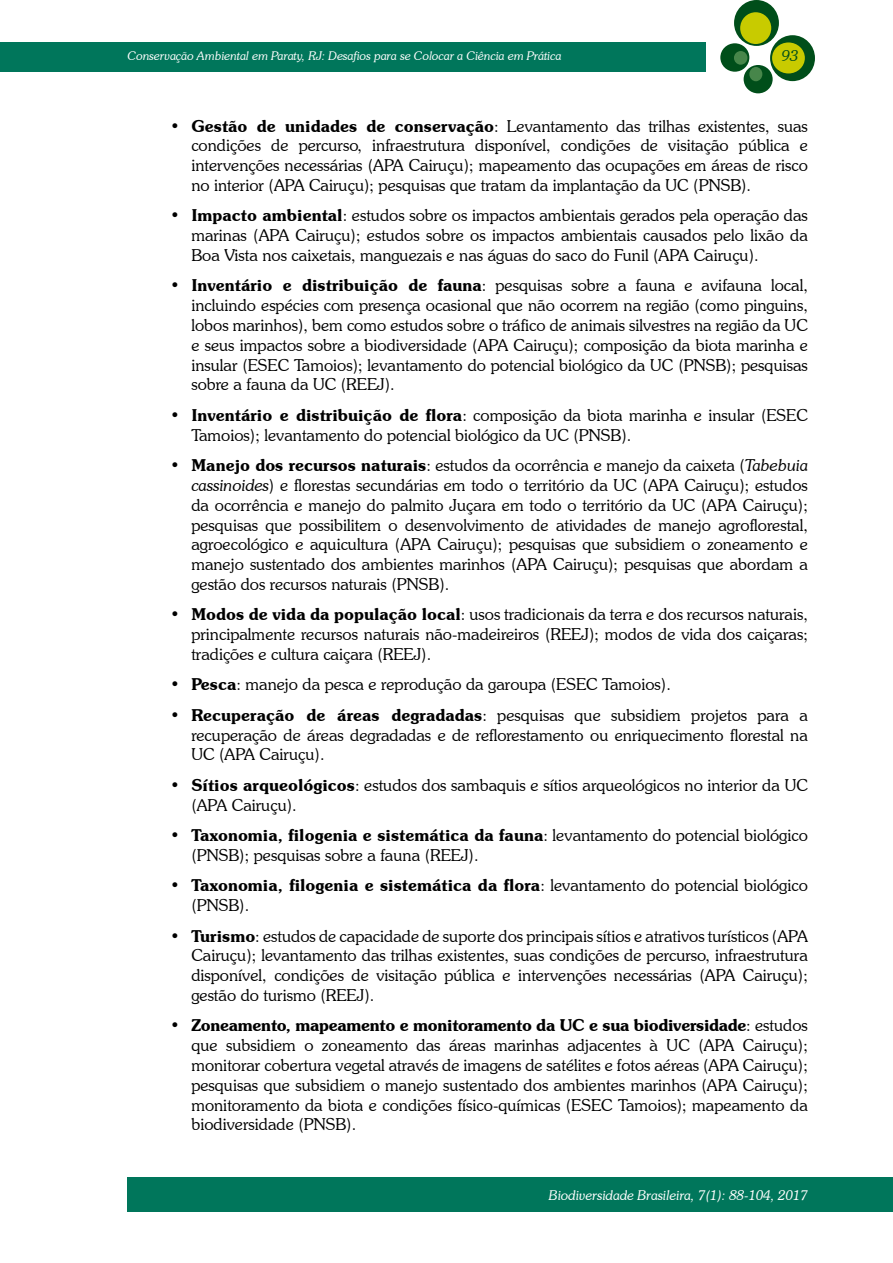
<style>
.page{position:relative;width:893px;height:1263px;background:#fff}
.page>*{position:absolute;margin:0;border:0;box-sizing:border-box;transform-origin:0 0}
.t1{font:300 16.5px/19.8px "Souvenir IT Cby BT";color:#000;text-align:justify}
.t2{font:italic 300 15px "Souvenir IT Cby BT";color:#004e1a}
.t3{font:italic 300 13.5px "Souvenir IT Cby BT";color:#fff}
.t4{font:italic 300 12px "Souvenir IT Cby BT";color:#fff}
.s1{font-weight:600}
.s2{font-style:italic}
</style>
<div class="page">
<div style="left:0;top:43px;width:705px;height:29px;background:#00765b"></div>
<div style="left:734px;top:0;width:45px;height:46px;background:#004e1a;border-radius:50%"></div>
<div style="left:770px;top:35px;width:45px;height:46px;background:#004e1a;border-radius:50%"></div>
<div style="left:720px;top:43px;width:29px;height:29px;background:#004e1a;border-radius:50%"></div>
<div style="left:744px;top:65px;width:29px;height:28px;background:#004e1a;border-radius:50%"></div>
<div style="left:740px;top:12px;width:31px;height:32px;background:#c8cb00;border-radius:50%"></div>
<div style="left:772px;top:42px;width:33px;height:31px;background:#c8cb00;border-radius:50%"></div>
<div style="left:734px;top:51px;width:13px;height:14px;background:#47864a;border-radius:50%"></div>
<div style="left:749px;top:67px;width:13px;height:14px;background:#47864a;border-radius:50%"></div>
<div style="left:128px;top:1178px;width:765px;height:34px;background:#00765b"></div>
<p class="t4" style="left:128px;top:49px;width:435px">Conservação Ambiental em Paraty, RJ: Desafios para se Colocar a Ciência em Prática</p>
<p class="t2" style="left:782px;top:46px;width:18px">93</p>
<p class="t1" style="left:191px;top:116px;width:618px;text-indent:-21px">• <span class="s1">Gestão de unidades de conservação</span>: Levantamento das trilhas existentes, suas condições de percurso, infraestrutura disponível, condições de visitação pública e intervenções necessárias (APA Cairuçu); mapeamento das ocupações em áreas de risco no interior (APA Cairuçu); pesquisas que tratam da implantação da UC (PNSB).</p>
<p class="t1" style="left:191px;top:205px;width:618px;text-indent:-21px">• <span class="s1">Impacto ambiental</span>: estudos sobre os impactos ambientais gerados pela operação das marinas (APA Cairuçu); estudos sobre os impactos ambientais causados pelo lixão da Boa Vista nos caixetais, manguezais e nas águas do saco do Funil (APA Cairuçu).</p>
<p class="t1" style="left:191px;top:276px;width:618px;text-indent:-21px">• <span class="s1">Inventário e distribuição de fauna</span>: pesquisas sobre a fauna e avifauna local, incluindo espécies com presença ocasional que não ocorrem na região (como pinguins, lobos marinhos), bem como estudos sobre o tráfico de animais silvestres na região da UC e seus impactos sobre a biodiversidade (APA Cairuçu); composição da biota marinha e insular (ESEC Tamoios); levantamento do potencial biológico da UC (PNSB); pesquisas sobre a fauna da UC (REEJ).</p>
<p class="t1" style="left:191px;top:405px;width:618px;text-indent:-21px">• <span class="s1">Inventário e distribuição de flora</span>: composição da biota marinha e insular (ESEC<br>Tamoios); levantamento do potencial biológico da UC (PNSB).</p>
<p class="t1" style="left:191px;top:455px;width:618px;text-indent:-21px">• <span class="s1">Manejo dos recursos naturais</span>: estudos da ocorrência e manejo da caixeta (<span class="s2">Tabebuia cassinoides</span>) e florestas secundárias em todo o território da UC (APA Cairuçu); estudos da ocorrência e manejo do palmito Juçara em todo o território da UC (APA Cairuçu); pesquisas que possibilitem o desenvolvimento de atividades de manejo agroflorestal, agroecológico e aquicultura (APA Cairuçu); pesquisas que subsidiem o zoneamento e manejo sustentado dos ambientes marinhos (APA Cairuçu); pesquisas que abordam a gestão dos recursos naturais (PNSB).</p>
<p class="t1" style="left:191px;top:604px;width:618px;text-indent:-21px">• <span class="s1">Modos de vida da população local</span>: usos tradicionais da terra e dos recursos naturais, principalmente recursos naturais não-madeireiros (REEJ); modos de vida dos caiçaras; tradições e cultura caiçara (REEJ).</p>
<p class="t1" style="left:170px;top:674px;width:502px">• <span class="s1">Pesca</span>: manejo da pesca e reprodução da garoupa (ESEC Tamoios).</p>
<p class="t1" style="left:191px;top:705px;width:618px;text-indent:-21px">• <span class="s1">Recuperação de áreas degradadas</span>: pesquisas que subsidiem projetos para a recuperação de áreas degradadas e de reflorestamento ou enriquecimento florestal na UC (APA Cairuçu).</p>
<p class="t1" style="left:191px;top:775px;width:618px;text-indent:-21px">• <span class="s1">Sítios arqueológicos</span>: estudos dos sambaquis e sítios arqueológicos no interior da UC (APA Cairuçu).</p>
<p class="t1" style="left:191px;top:825px;width:618px;text-indent:-21px">• <span class="s1">Taxonomia, filogenia e sistemática da fauna</span>: levantamento do potencial biológico (PNSB); pesquisas sobre a fauna (REEJ).</p>
<p class="t1" style="left:191px;top:875px;width:618px;text-indent:-21px">• <span class="s1">Taxonomia, filogenia e sistemática da flora</span>: levantamento do potencial biológico (PNSB).</p>
<p class="t1" style="left:191px;top:926px;width:618px;text-indent:-21px">• <span class="s1">Turismo</span>: estudos de capacidade de suporte dos principais sítios e atrativos turísticos (APA Cairuçu); levantamento das trilhas existentes, suas condições de percurso, infraestrutura disponível, condições de visitação pública e intervenções necessárias (APA Cairuçu); gestão do turismo (REEJ).</p>
<p class="t1" style="left:191px;top:1015px;width:618px;text-indent:-21px">• <span class="s1">Zoneamento, mapeamento e monitoramento da UC e sua biodiversidade</span>: estudos que subsidiem o zoneamento das áreas marinhas adjacentes à UC (APA Cairuçu); monitorar cobertura vegetal através de imagens de satélites e fotos aéreas (APA Cairuçu); pesquisas que subsidiem o manejo sustentado dos ambientes marinhos (APA Cairuçu); monitoramento da biota e condições físico-químicas (ESEC Tamoios); mapeamento da biodiversidade (PNSB).</p>
<p class="t3" style="left:549px;top:1187px;width:261px">Biodiversidade Brasileira, 7(1): 88-104, 2017</p>
</div>
